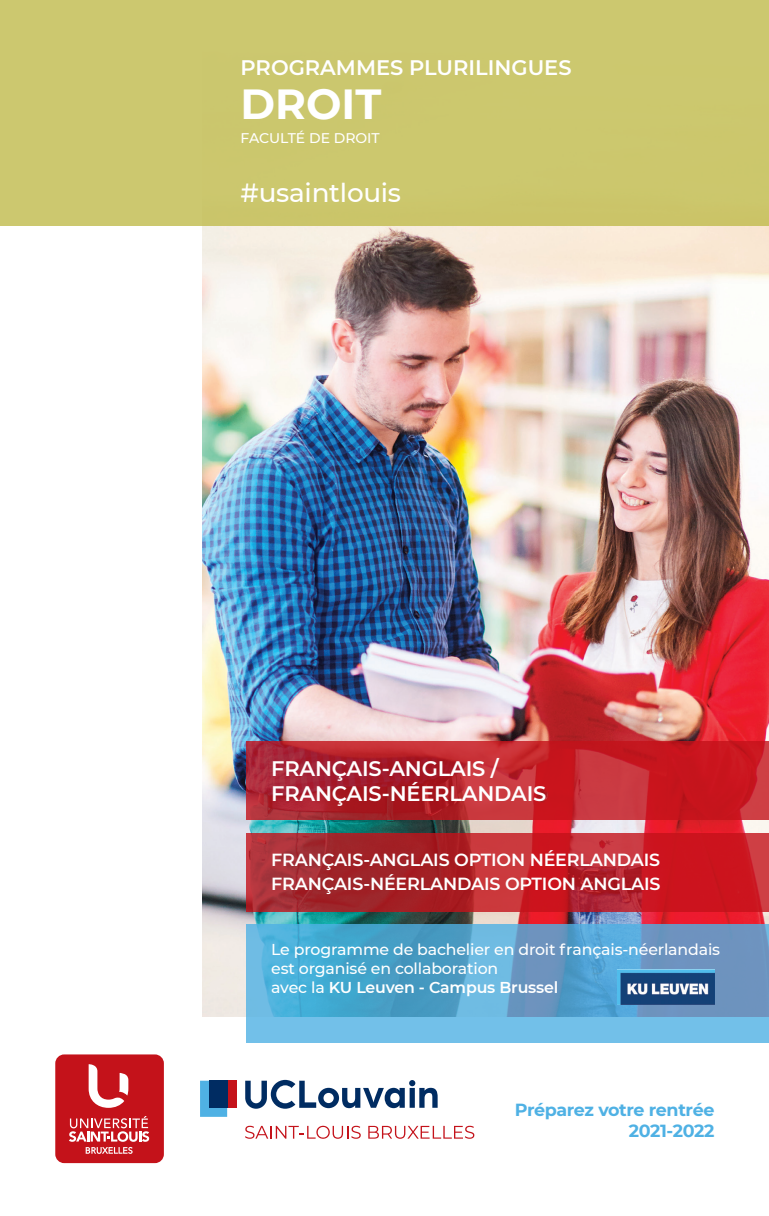
<style>
.page{position:relative;width:769px;height:1216px;background:#fff}
.page>*{position:absolute;margin:0;border:0;box-sizing:border-box;transform-origin:0 0}
.t1{font:700 42px "Montserrat";color:#fff}
.t2{font:500 26.25px "Montserrat";letter-spacing:-.01em;color:#fff}
.t3{font:600 21px/24.5px "Montserrat";letter-spacing:-.01em;color:#fff}
.t4{font:600 17.5px/24.5px "Montserrat";letter-spacing:-.01em;color:#fff}
.t5{font:700 17.5px/21px "Montserrat";letter-spacing:-.02em;color:#4fb1e4;text-align:right}
.t6{font:500 15.75px/19.2px "Montserrat";letter-spacing:-.01em;color:#fff}
.t7{font:500 14px "Montserrat";color:#fff}
.s1{font-weight:600}
</style>
<div class="page">
<img style="left:202px;top:226px;width:567px;height:790px">
<svg style="left:246px;top:740px;width:523px;height:79px;background:#bc252e"></svg>
<svg style="left:246px;top:833px;width:523px;height:79px;background:#b8232b"></svg>
<div style="left:0;top:0;width:769px;height:226px;background:#ccc86e"></div>
<div style="left:55px;top:1054px;width:109px;height:109px;background:#c4121a;border-radius:9px"></div>
<svg style="left:89px;top:1064px;width:39px;height:43px"></svg>
<svg style="left:69px;top:1116px;width:80px;height:37px"></svg>
<svg style="left:245px;top:1125px;width:116px;height:13px"></svg>
<svg style="left:368px;top:1125px;width:106px;height:13px"></svg>
<div style="left:227px;top:1080px;width:9px;height:27px;background:#c4121a"></div>
<svg style="left:200px;top:1080px;width:27px;height:36px"></svg>
<div style="left:209px;top:1080px;width:18px;height:27px;background:#002c62"></div>
<svg style="left:245px;top:1079px;width:193px;height:29px"></svg>
<svg style="left:246px;top:924px;width:523px;height:118px;background:#5ea8d2"></svg>
<img style="left:618px;top:969px;width:96px;height:35px">
<h3 class="t3" style="left:241px;top:54px;width:332px">PROGRAMMES PLURILINGUES</h3>
<h1 class="t1" style="left:241px;top:73px;width:142px">DROIT</h1>
<p class="t7" style="left:241px;top:128px;width:141px">FACULTÉ DE DROIT</p>
<h2 class="t2" style="left:241px;top:175px;width:162px">#usaintlouis</h2>
<h3 class="t3" style="left:271px;top:755px;width:277px">FRANÇAIS-ANGLAIS /<br>FRANÇAIS-NÉERLANDAIS</h3>
<p class="t4" style="left:271px;top:846px;width:391px">FRANÇAIS-ANGLAIS OPTION NÉERLANDAIS<br>FRANÇAIS-NÉERLANDAIS OPTION ANGLAIS</p>
<p class="t6" style="left:271px;top:938px;width:450px">Le programme de bachelier en droit français-néerlandais est organisé en collaboration<br>avec la <span class="s1">KU Leuven - Campus Brussel</span></p>
<p class="t5" style="left:515px;top:1097px;width:201px">Préparez votre rentrée<br>2021-2022</p>
</div>
